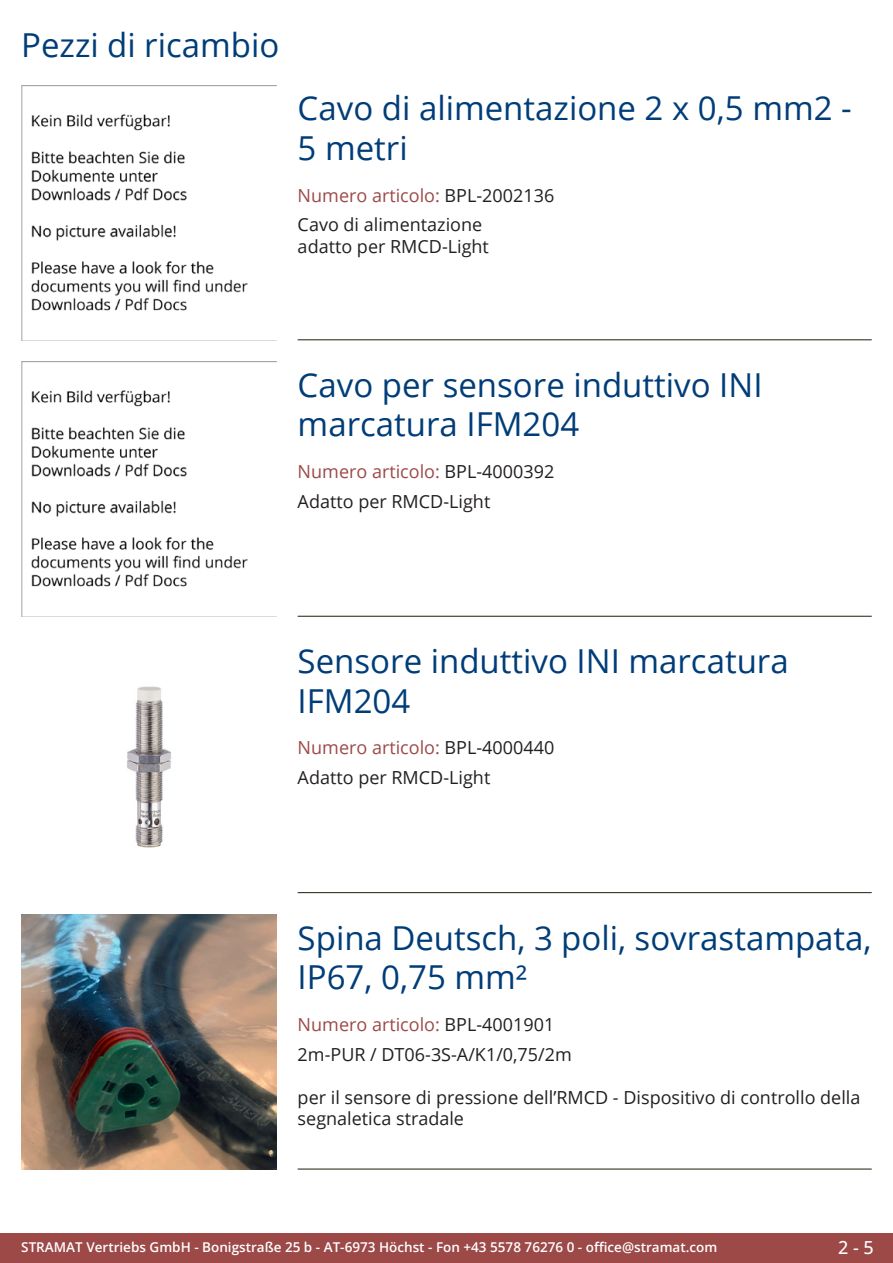
<style>
.page{position:relative;width:893px;height:1263px;background:#fff}
.page>*{position:absolute;margin:0;border:0;box-sizing:border-box;transform-origin:0 0}
.Produkttitel{font:33px/39.6px "Open Sans";color:#003d78}
.RastTitel{font:33px "Open Sans";color:#003d78}
.Beschreibung_Text{font:18px/21.6px "Open Sans";color:#231f20}
.TechDaten_Überschrif{font:18px "Open Sans";color:#9c4948}
.t1{font:500 18px "Open Sans";color:#fff}
.t2{font:600 13.5px "Open Sans";color:#fff}
.s1{color:#231f20}
</style>
<div class="page">
<div style="left:0;top:1233px;width:893px;height:30px;background:#9c4948"></div>
<hr style="left:298px;top:340px;width:574px;height:1px;background:#201d08">
<hr style="left:298px;top:616px;width:574px;height:1px;background:#201d08">
<hr style="left:298px;top:892px;width:574px;height:1px;background:#201d08">
<hr style="left:298px;top:1169px;width:574px;height:1px;background:#201d08">
<img style="left:21px;top:85px;width:255px;height:255px">
<img style="left:21px;top:361px;width:255px;height:256px">
<img style="left:127px;top:686px;width:45px;height:162px">
<img style="left:21px;top:914px;width:255px;height:255px">
<p class="RastTitel" style="left:21px;top:22px;width:260px">Pezzi di ricambio</p>
<p class="Produkttitel" style="left:298px;top:88px;width:556px">Cavo di alimentazione 2 x 0,5 mm2 -<br>5 metri</p>
<p class="TechDaten_Überschrif" style="left:298px;top:183px;width:258px">Numero articolo: <span class="s1">BPL-2002136</span></p>
<p class="Beschreibung_Text" style="left:298px;top:214px;width:193px">Cavo di alimentazione adatto per RMCD-Light</p>
<p class="Produkttitel" style="left:298px;top:364px;width:466px">Cavo per sensore induttivo INI marcatura IFM204</p>
<p class="TechDaten_Überschrif" style="left:298px;top:459px;width:258px">Numero articolo: <span class="s1">BPL-4000392</span></p>
<p class="Beschreibung_Text" style="left:298px;top:490px;width:194px">Adatto per RMCD-Light</p>
<p class="Produkttitel" style="left:298px;top:640px;width:493px">Sensore induttivo INI marcatura<br>IFM204</p>
<p class="TechDaten_Überschrif" style="left:298px;top:735px;width:258px">Numero articolo: <span class="s1">BPL-4000440</span></p>
<p class="Beschreibung_Text" style="left:298px;top:766px;width:194px">Adatto per RMCD-Light</p>
<p class="Produkttitel" style="left:298px;top:917px;width:576px">Spina Deutsch, 3 poli, sovrastampata,<br>IP67, 0,75 mm²</p>
<p class="TechDaten_Überschrif" style="left:298px;top:1012px;width:258px">Numero articolo: <span class="s1">BPL-4001901</span></p>
<p class="Beschreibung_Text" style="left:298px;top:1043px;width:276px">2m-PUR / DT06-3S-A/K1/0,75/2m</p>
<p class="Beschreibung_Text" style="left:298px;top:1086px;width:564px">per il sensore di pressione dell’RMCD - Dispositivo di controllo della segnaletica stradale</p>
<p class="t2" style="left:21px;top:1238px;width:698px">STRAMAT Vertriebs GmbH - Bonigstraße 25 b - AT-6973 Höchst - Fon +43 5578 76276 0 - office@stramat.com</p>
<p class="t1" style="left:838px;top:1234px;width:37px">2 - 5</p>
</div>
